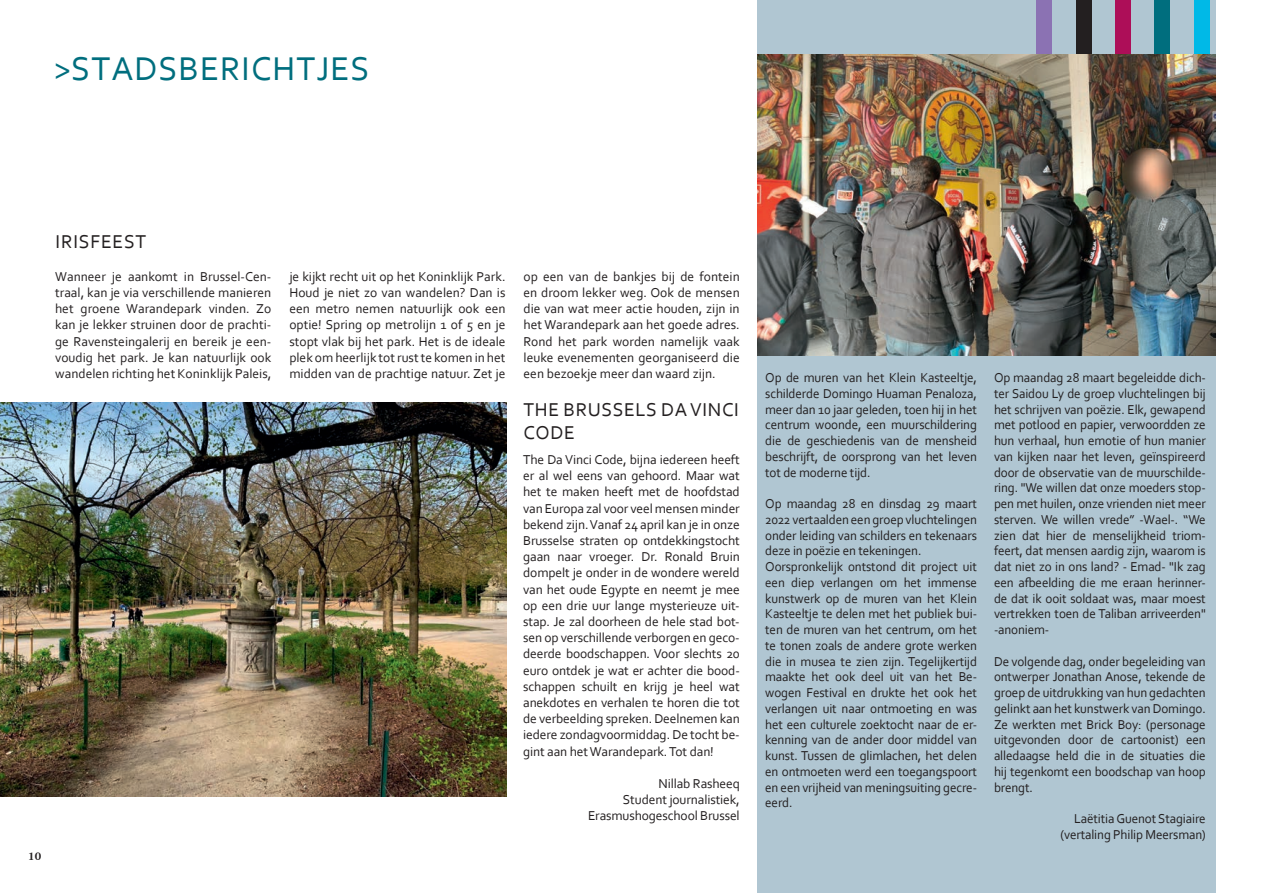
<style>
.page{position:relative;width:1263px;height:893px;background:#fff}
.page>*{position:absolute;margin:0;border:0;box-sizing:border-box;transform-origin:0 0}
.t1{font:34.5px "Corbel";letter-spacing:.03em;color:#006e7e;scale:.96 1}
.t2{font:19.5px/22.5px "Corbel";letter-spacing:.03em;color:#231f20}
.t3{font:13.5px/15.8px "Corbel";letter-spacing:-.01em;color:#231f20;text-align:justify}
.t4{font:10.5px "Century 751 BT Bold B";color:#231f20}
</style>
<div class="page">
<div style="left:757px;top:0;width:458px;height:893px;background:#b0c6d2"></div>
<div style="left:1036px;top:0;width:16px;height:54px;background:#8b72b3"></div>
<div style="left:1076px;top:0;width:15px;height:54px;background:#231f20"></div>
<div style="left:1115px;top:0;width:16px;height:54px;background:#ad0e58"></div>
<div style="left:1154px;top:0;width:16px;height:54px;background:#006e7e"></div>
<div style="left:1194px;top:0;width:15px;height:54px;background:#00b9e7"></div>
<img style="left:0;top:403px;width:506px;height:393px">
<img style="left:758px;top:54px;width:457px;height:301px">
<h1 class="t1" style="left:54px;top:47px;width:330px">&gt;STADSBERICHTJES</h1>
<p class="t4" style="left:28px;top:850px;width:15px">10</p>
<h2 class="t2" style="left:56px;top:230px;width:92px">IRISFEEST</h2>
<p class="t3" style="left:55px;top:268px;width:218px;line-height:16.2px">Wanneer je aankomt in Brussel-Cen&shy;traal, kan je via verschillende manieren het groene Warandepark vinden. Zo kan je lekker struinen door de prachti&shy;ge Ravensteingalerij en bereik je een&shy;voudig het park. Je kan natuurlijk ook wandelen richting het Koninklijk Paleis,</p>
<p class="t3" style="left:289px;top:268px;width:218px;line-height:16.2px">je kijkt recht uit op het Koninklijk Park.<br>Houd je niet zo van wandelen? Dan is een metro nemen natuurlijk ook een optie! Spring op metrolijn 1 of 5 en je stopt vlak bij het park. Het is de ideale plek om heerlijk tot rust te komen in het midden van de prachtige natuur. Zet je</p>
<p class="t3" style="left:524px;top:268px;width:218px;line-height:16.2px">op een van de bankjes bij de fontein en droom lekker weg. Ook de mensen die van wat meer actie houden, zijn in het Warandepark aan het goede adres.<br>Rond het park worden namelijk vaak leuke evenementen georganiseerd die een bezoekje meer dan waard zijn.</p>
<h2 class="t2" style="left:524px;top:398px;width:217px">THE BRUSSELS DA VINCI<br>CODE</h2>
<p class="t3" style="left:523px;top:451px;width:218px;line-height:16.2px">The Da Vinci Code, bijna iedereen heeft er al wel eens van gehoord. Maar wat het te maken heeft met de hoofdstad van Europa zal voor veel mensen minder bekend zijn. Vanaf 24 april kan je in onze Brusselse straten op ontdekkingstocht gaan naar vroeger. Dr. Ronald Bruin dompelt je onder in de wondere wereld van het oude Egypte en neemt je mee op een drie uur lange mysterieuze uit&shy;stap. Je zal doorheen de hele stad bot&shy;sen op verschillende verborgen en geco&shy;deerde boodschappen. Voor slechts 20 euro ontdek je wat er achter die bood&shy;schappen schuilt en krijg je heel wat anekdotes en verhalen te horen die tot de verbeelding spreken. Deelnemen kan iedere zondagvoormiddag. De tocht be&shy;gint aan het Warandepark. Tot dan!</p>
<p class="t3" style="left:588px;top:775px;width:153px;line-height:16.2px;text-align:right">Nillab Rasheeq<br>Student journalistiek,<br>Erasmushogeschool Brussel</p>
<p class="t3" style="left:765px;top:369px;width:213px">Op de muren van het Klein Kasteeltje, schilderde Domingo Huaman Penaloza, meer dan 10 jaar geleden, toen hij in het centrum woonde, een muurschildering die de geschiedenis van de mensheid beschrijft, de oorsprong van het leven tot de moderne tijd.</p>
<p class="t3" style="left:765px;top:495px;width:213px;text-align:left">Op maandag 28 en dinsdag 29 maart 2022 vertaalden een groep vluchtelingen onder leiding van schilders en tekenaars deze in poëzie en tekeningen.<br>Oorspronkelijk ontstond dit project uit een diep verlangen om het immense kunstwerk op de muren van het Klein Kasteeltje te delen met het publiek bui&shy;ten de muren van het centrum, om het te tonen zoals de andere grote werken die in musea te zien zijn. Tegelijkertijd maakte het ook deel uit van het Be&shy;wogen Festival en drukte het ook het verlangen uit naar ontmoeting en was het een culturele zoektocht naar de er&shy;kenning van de ander door middel van kunst. Tussen de glimlachen, het delen en ontmoeten werd een toegangspoort en een vrijheid van meningsuiting gecre&shy;eerd.</p>
<p class="t3" style="left:994px;top:369px;width:213px">Op maandag 28 maart begeleidde dich&shy;ter Saidou Ly de groep vluchtelingen bij het schrijven van poëzie. Elk, gewapend met potlood en papier, verwoordden ze hun verhaal, hun emotie of hun manier van kijken naar het leven, geïnspireerd door de observatie van de muurschilde&shy;ring. "We willen dat onze moeders stop&shy;pen met huilen, onze vrienden niet meer sterven. We willen vrede” -Wael-. “We zien dat hier de menselijkheid triom&shy;feert, dat mensen aardig zijn, waarom is dat niet zo in ons land? - Emad- "Ik zag een afbeelding die me eraan herinner&shy;de dat ik ooit soldaat was, maar moest vertrekken toen de Taliban arriveerden" -anoniem-</p>
<p class="t3" style="left:994px;top:653px;width:213px">De volgende dag, onder begeleiding van ontwerper Jonathan Anose, tekende de groep de uitdrukking van hun gedachten gelinkt aan het kunstwerk van Domingo.<br>Ze werkten met Brick Boy: (personage uitgevonden door de cartoonist) een alledaagse held die in de situaties die hij tegenkomt een boodschap van hoop brengt.</p>
<p class="t3" style="left:1060px;top:810px;width:147px;text-align:right">Laëtitia Guenot Stagiaire (vertaling Philip Meersman)</p>
</div>
